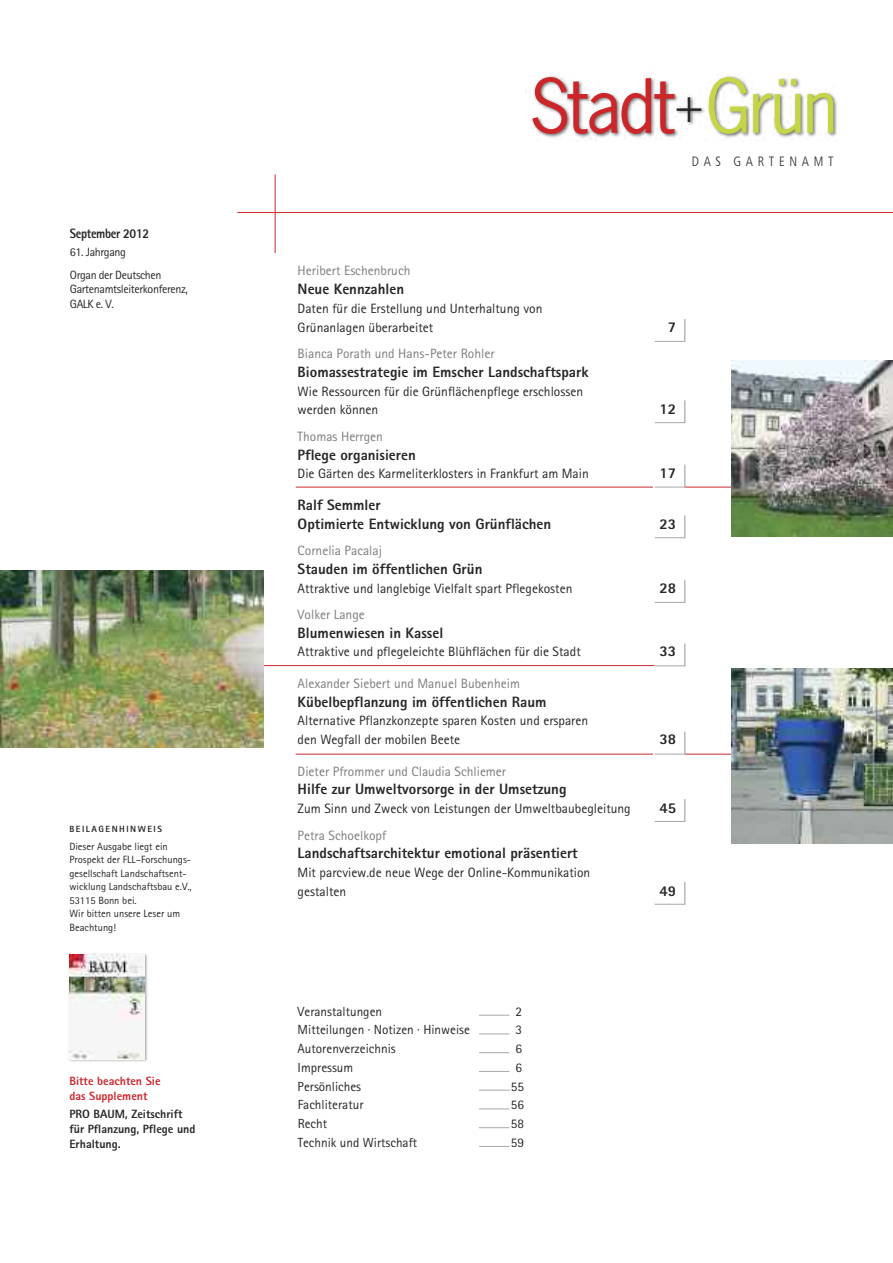
<style>
.page{position:relative;width:893px;height:1263px;background:#fff}
.page>*{position:absolute;margin:0;border:0;box-sizing:border-box;transform-origin:0 0}
.t1{font:70.2px "News Gothic";letter-spacing:-.03em;color:#cc262b}
.t2{font:800 15px/18.8px "Agfa Rotis Sans Serif";color:#272627}
.t3{font:13.5px/18.8px "Agfa Rotis Sans Serif";color:#272627}
.t4{font:13.5px "Agfa Rotis Sans Serif";color:#7d7d7d}
.t5{font:800 13.5px "Agfa Rotis Sans Serif";letter-spacing:-.03em;color:#272627;scale:.9 1}
.t6{font:300 condensed 13.5px "Frutiger";letter-spacing:.36em;color:#272627;scale:.96 1}
.t7{font:13.2px "Agfa Rotis Sans Serif";color:#272627}
.t8{font:12px/22.4px "Agfa Rotis Sans Serif";letter-spacing:-.03em;color:#272627}
.t9{font:800 12px/15px "Agfa Rotis Sans Serif";color:#272627}
.t10{font:800 12px/15px "Agfa Rotis Sans Serif";color:#cc262b}
.t11{font:10.5px/13.5px "Agfa Rotis Sans Serif";color:#272627}
.t12{font:800 9px "Agfa Rotis Sans Serif";letter-spacing:.165em;color:#272627}
.s1{color:#c4d646}
</style>
<div class="page">
<hr style="left:479px;top:1146px;width:30px;height:1px;background:#a9a8a9">
<hr style="left:479px;top:1127px;width:30px;height:1px;background:#a9a8a9">
<hr style="left:479px;top:1108px;width:30px;height:1px;background:#a9a8a9">
<hr style="left:479px;top:1090px;width:30px;height:1px;background:#a9a8a9">
<hr style="left:479px;top:1071px;width:30px;height:1px;background:#a9a8a9">
<hr style="left:479px;top:1052px;width:30px;height:1px;background:#a9a8a9">
<hr style="left:479px;top:1033px;width:30px;height:1px;background:#a9a8a9">
<hr style="left:479px;top:1015px;width:30px;height:1px;background:#a9a8a9">
<hr style="left:237px;top:212px;width:656px;height:1px;background:#cc262b">
<hr style="left:275px;top:174px;width:1px;height:79px;background:#cc262b">
<hr style="left:256px;top:665px;width:398px;height:1px;background:#cc262b">
<hr style="left:655px;top:341px;width:30px;height:1px;background:#a9a8a9">
<svg style="left:684px;top:319px;width:1px;height:22px"></svg>
<hr style="left:655px;top:422px;width:30px;height:1px;background:#a9a8a9">
<svg style="left:684px;top:400px;width:1px;height:22px"></svg>
<hr style="left:655px;top:665px;width:30px;height:1px;background:#a9a8a9">
<svg style="left:684px;top:643px;width:1px;height:22px"></svg>
<hr style="left:655px;top:537px;width:30px;height:1px;background:#a9a8a9">
<svg style="left:684px;top:515px;width:1px;height:22px"></svg>
<hr style="left:655px;top:602px;width:30px;height:1px;background:#a9a8a9">
<svg style="left:684px;top:580px;width:1px;height:22px"></svg>
<hr style="left:655px;top:754px;width:30px;height:1px;background:#a9a8a9">
<svg style="left:684px;top:732px;width:1px;height:22px"></svg>
<hr style="left:655px;top:821px;width:30px;height:1px;background:#a9a8a9">
<svg style="left:684px;top:799px;width:1px;height:22px"></svg>
<hr style="left:655px;top:904px;width:30px;height:1px;background:#a9a8a9">
<svg style="left:684px;top:882px;width:1px;height:22px"></svg>
<img style="left:531px;top:75px;width:306px;height:66px">
<img style="left:0;top:570px;width:264px;height:178px">
<hr style="left:296px;top:754px;width:357px;height:1px;background:#cc262b">
<hr style="left:685px;top:754px;width:76px;height:1px;background:#cc262b">
<img style="left:732px;top:668px;width:161px;height:175px">
<hr style="left:655px;top:487px;width:30px;height:1px;background:#a9a8a9">
<svg style="left:684px;top:465px;width:1px;height:22px"></svg>
<hr style="left:296px;top:487px;width:357px;height:1px;background:#cc262b">
<hr style="left:685px;top:487px;width:76px;height:1px;background:#cc262b">
<img style="left:732px;top:361px;width:161px;height:175px">
<img style="left:69px;top:954px;width:79px;height:108px">
<img style="left:70px;top:955px;width:74px;height:104px">
<p class="t5" style="left:70px;top:229px;width:90px">September 2012</p>
<p class="t8" style="left:70px;top:242px;width:93px">61. Jahrgang<br>Organ der Deutschen</p>
<p class="t8" style="left:70px;top:283px;width:120px;line-height:14.4px">Gartenamtsleiterkonferenz,<br>GALK e. V.</p>
<p class="t12" style="left:69px;top:826px;width:94px">BEILAGENHINWEIS</p>
<p class="t11" style="left:69px;top:841px;width:124px">Dieser Ausgabe liegt ein<br>Prospekt der FLL–Forschungs&shy;gesellschaft Landschaftsent&shy;wicklung Landschaftsbau e.V.,<br>53115 Bonn bei.<br>Wir bitten unsere Leser um<br>Beachtung!</p>
<p class="t10" style="left:69px;top:1075px;width:93px">Bitte beachten Sie das Supplement</p>
<p class="t9" style="left:69px;top:1107px;width:128px">PRO BAUM, Zeitschrift für Pflanzung, Pflege und<br>Erhaltung.</p>
<h1 class="t1" style="left:529px;top:67px;width:310px">Stadt<sup>+</sup><span class="s1">Grün</span></h1>
<p class="t6" style="left:692px;top:155px;width:149px">DAS GARTENAMT</p>
<p class="t4" style="left:298px;top:266px;width:114px">Heribert Eschenbruch</p>
<p class="t2" style="left:298px;top:281px;width:108px">Neue Kennzahlen</p>
<p class="t3" style="left:298px;top:300px;width:246px">Daten für die Erstellung und Unterhaltung von<br>Grünanlagen überarbeitet</p>
<p class="t4" style="left:298px;top:349px;width:199px">Bianca Porath und Hans-Peter Rohler</p>
<p class="t2" style="left:298px;top:364px;width:292px">Biomassestrategie im Emscher Landschaftspark</p>
<p class="t3" style="left:298px;top:383px;width:287px">Wie Ressourcen für die Grünflächenpflege erschlossen werden können</p>
<p class="t2" style="left:668px;top:319px;width:10px">7</p>
<p class="t2" style="left:659px;top:401px;width:18px">12</p>
<p class="t4" style="left:298px;top:431px;width:87px">Thomas Herrgen</p>
<p class="t2" style="left:298px;top:447px;width:120px">Pflege organisieren</p>
<p class="t3" style="left:298px;top:466px;width:293px">Die Gärten des Karmeliterklosters in Frankfurt am Main</p>
<p class="t2" style="left:659px;top:465px;width:18px">17</p>
<p class="t2" style="left:298px;top:497px;width:255px">Ralf Semmler<br>Optimierte Entwicklung von Grünflächen</p>
<p class="t2" style="left:659px;top:516px;width:18px">23</p>
<p class="t4" style="left:298px;top:546px;width:86px">Cornelia Pacalaj</p>
<p class="t2" style="left:298px;top:561px;width:186px">Stauden im öffentlichen Grün</p>
<p class="t3" style="left:298px;top:580px;width:276px">Attraktive und langlebige Vielfalt spart Pflegekosten</p>
<p class="t2" style="left:659px;top:579px;width:18px">28</p>
<p class="t4" style="left:298px;top:610px;width:69px">Volker Lange</p>
<p class="t2" style="left:298px;top:625px;width:147px">Blumenwiesen in Kassel</p>
<p class="t3" style="left:298px;top:644px;width:285px">Attraktive und pflegeleichte Blühflächen für die Stadt</p>
<p class="t2" style="left:659px;top:643px;width:18px">33</p>
<p class="t4" style="left:298px;top:679px;width:224px">Alexander Siebert und Manuel Bubenheim</p>
<p class="t2" style="left:298px;top:694px;width:250px">Kübelbepflanzung im öffentlichen Raum</p>
<p class="t3" style="left:298px;top:713px;width:292px">Alternative Pflanzkonzepte sparen Kosten und ersparen den Wegfall der mobilen Beete</p>
<p class="t2" style="left:659px;top:731px;width:18px">38</p>
<p class="t4" style="left:298px;top:766px;width:210px">Dieter Pfrommer und Claudia Schliemer</p>
<p class="t2" style="left:298px;top:781px;width:270px">Hilfe zur Umweltvorsorge in der Umsetzung</p>
<p class="t3" style="left:298px;top:800px;width:335px">Zum Sinn und Zweck von Leistungen der Umweltbaubegleitung</p>
<p class="t2" style="left:659px;top:800px;width:18px">45</p>
<p class="t4" style="left:298px;top:830px;width:90px">Petra Schoelkopf</p>
<p class="t2" style="left:298px;top:845px;width:282px">Landschaftsarchitektur emotional präsentiert</p>
<p class="t3" style="left:298px;top:864px;width:294px">Mit parcview.de neue Wege der Online-Kommunikation gestalten</p>
<p class="t2" style="left:659px;top:883px;width:18px">49</p>
<p class="t7" style="left:298px;top:1006px;width:86px">Veranstaltungen</p>
<p class="t7" style="left:515px;top:1006px;width:8px">2</p>
<p class="t7" style="left:298px;top:1025px;width:174px">Mitteilungen · Notizen · Hinweise</p>
<p class="t7" style="left:515px;top:1025px;width:8px">3</p>
<p class="t7" style="left:298px;top:1044px;width:100px">Autorenverzeichnis</p>
<p class="t7" style="left:515px;top:1044px;width:8px">6</p>
<p class="t7" style="left:298px;top:1063px;width:57px">Impressum</p>
<p class="t7" style="left:515px;top:1063px;width:8px">6</p>
<p class="t7" style="left:298px;top:1081px;width:65px">Persönliches</p>
<p class="t7" style="left:511px;top:1081px;width:15px">55</p>
<p class="t7" style="left:298px;top:1100px;width:67px">Fachliteratur</p>
<p class="t7" style="left:511px;top:1100px;width:15px">56</p>
<p class="t7" style="left:298px;top:1119px;width:31px">Recht</p>
<p class="t7" style="left:511px;top:1119px;width:15px">58</p>
<p class="t7" style="left:298px;top:1138px;width:121px">Technik und Wirtschaft</p>
<p class="t7" style="left:511px;top:1138px;width:15px">59</p>
</div>
